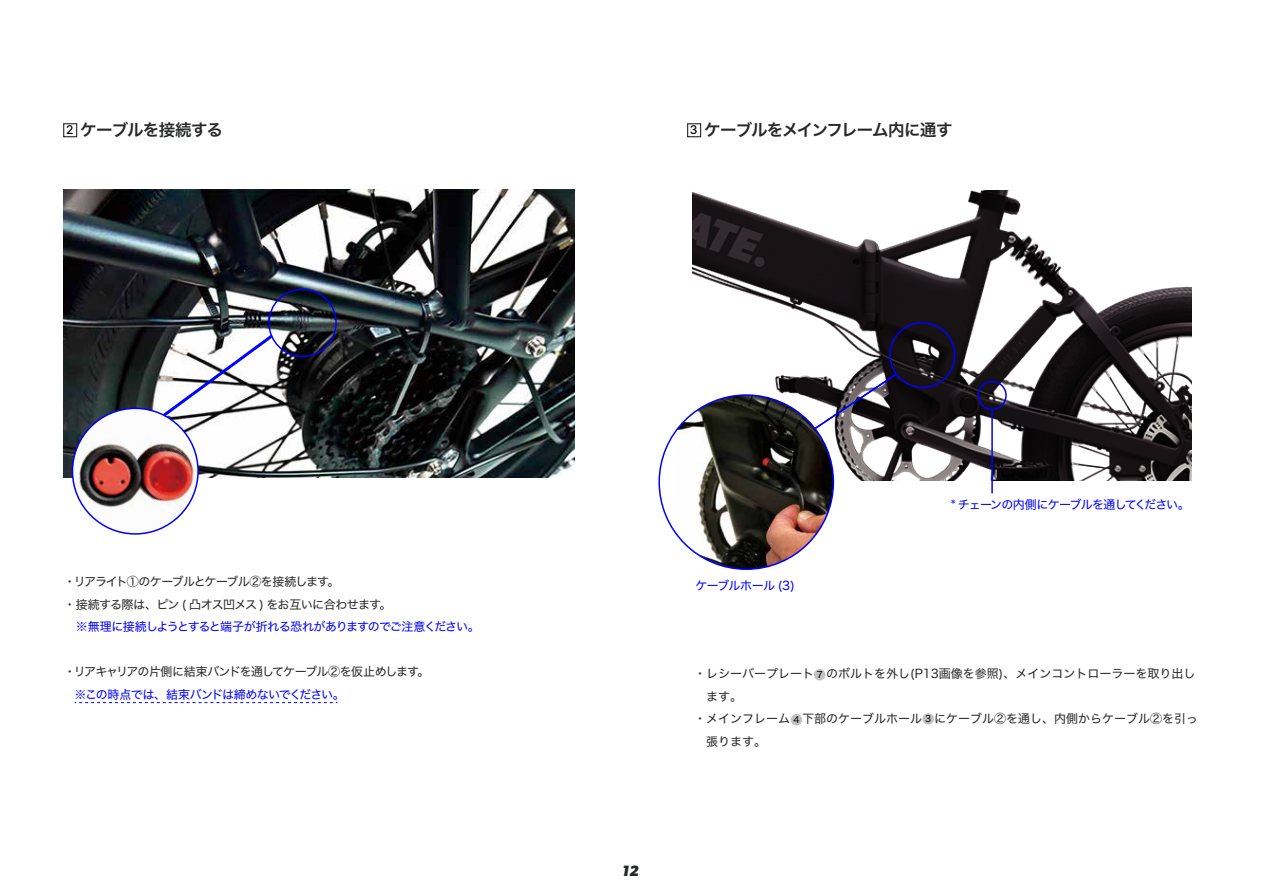
<style>
.page{position:relative;width:1263px;height:893px;background:#fff}
.page>*{position:absolute;margin:0;border:0;box-sizing:border-box;transform-origin:0 0}
.t1{font:16.5px "Hiragino Sans W6";letter-spacing:-.05em;color:#272828}
.t2{font:italic 700 15px "Gibson";color:#272828}
.t3{font:12px/22.5px "Hiragino Sans W4";color:#272828}
.t4{font:12px "Hiragino Sans W4";letter-spacing:-.07em;color:#00f}
.t5{font:12px/22.5px "Hiragino Sans W4";letter-spacing:-.065em;color:#272828}
.t6{font:12px "Hiragino Sans W4";letter-spacing:-.07em;color:#272828}
.t7{font:12px "Hiragino Sans W4";letter-spacing:-.05em;color:#00f}
.t8{font:9px "Hiragino Sans W4";color:#000}
.s1{font-family:"Inter";font-weight:500;font-size:12px;color:#000}
</style>
<div class="page">
<svg style="left:75px;top:702px;width:262px;height:1px"></svg>
<div style="left:63px;top:123px;width:14px;height:14px;border:1px solid #272828"></div>
<div style="left:687px;top:123px;width:14px;height:14px;border:1px solid #272828"></div>
<img style="left:693px;top:190px;width:498px;height:291px">
<img style="left:675px;top:395px;width:158px;height:174px">
<div style="left:977px;top:381px;width:30px;height:29px;border:2px solid #00f;border-radius:50%"></div>
<div style="left:889px;top:322px;width:66px;height:66px;border:2px solid #00f;border-radius:50%"></div>
<hr style="left:991px;top:409px;width:2px;height:84px;background:#00f">
<svg style="left:813px;top:372px;width:85px;height:59px"></svg>
<img style="left:64px;top:189px;width:511px;height:288px">
<img style="left:72px;top:408px;width:126px;height:126px;border-radius:63px">
<svg style="left:160px;top:332px;width:116px;height:87px"></svg>
<div style="left:268px;top:289px;width:69px;height:68px;border:2px solid #00f;border-radius:50%"></div>
<div style="left:814px;top:669px;width:11px;height:11px;background:#c3c3c1;border-radius:50%"></div>
<div style="left:791px;top:714px;width:11px;height:11px;background:#c3c3c1;border-radius:50%"></div>
<div style="left:922px;top:713px;width:12px;height:12px;background:#c3c3c1;border-radius:50%"></div>
<h1 class="t1" style="left:66px;top:115px;width:158px"><span class="s1">2</span> ケーブルを接続する</h1>
<h1 class="t1" style="left:690px;top:115px;width:264px"><span class="s1">3</span> ケーブルをメインフレーム内に通す</h1>
<p class="t5" style="left:64px;top:570px;width:329px">・リアライト①のケーブルとケーブル②を接続します。<br>・接続する際は、ピン ( 凸オス凹メス ) をお互いに合わせます。</p>
<p class="t4" style="left:76px;top:616px;width:406px">※無理に接続しようとすると端子が折れる恐れがありますのでご注意ください。</p>
<p class="t6" style="left:64px;top:661px;width:367px">・リアキャリアの片側に結束バンドを通してケーブル②を仮止めします。</p>
<p class="t4" style="left:74px;top:684px;width:272px">※この時点では、結束バンドは締めないでください。</p>
<p class="t2" style="left:622px;top:862px;width:18px">12</p>
<p class="t7" style="left:695px;top:574px;width:101px">ケーブルホール (3)</p>
<p class="t4" style="left:951px;top:494px;width:240px">* チェーンの内側にケーブルを通してください。</p>
<p class="t3" style="left:694px;top:662px;width:505px">・レシーバープレート　のボルトを外し(P13画像を参照)、メインコントローラーを取り出し　ます。<br>・メインフレーム　下部のケーブルホール　にケーブル②を通し、内側からケーブル②を引っ　張ります。</p>
<p class="t8" style="left:817px;top:666px;width:8px">7</p>
<p class="t8" style="left:793px;top:711px;width:8px">4</p>
<p class="t8" style="left:925px;top:711px;width:8px">3</p>
</div>
